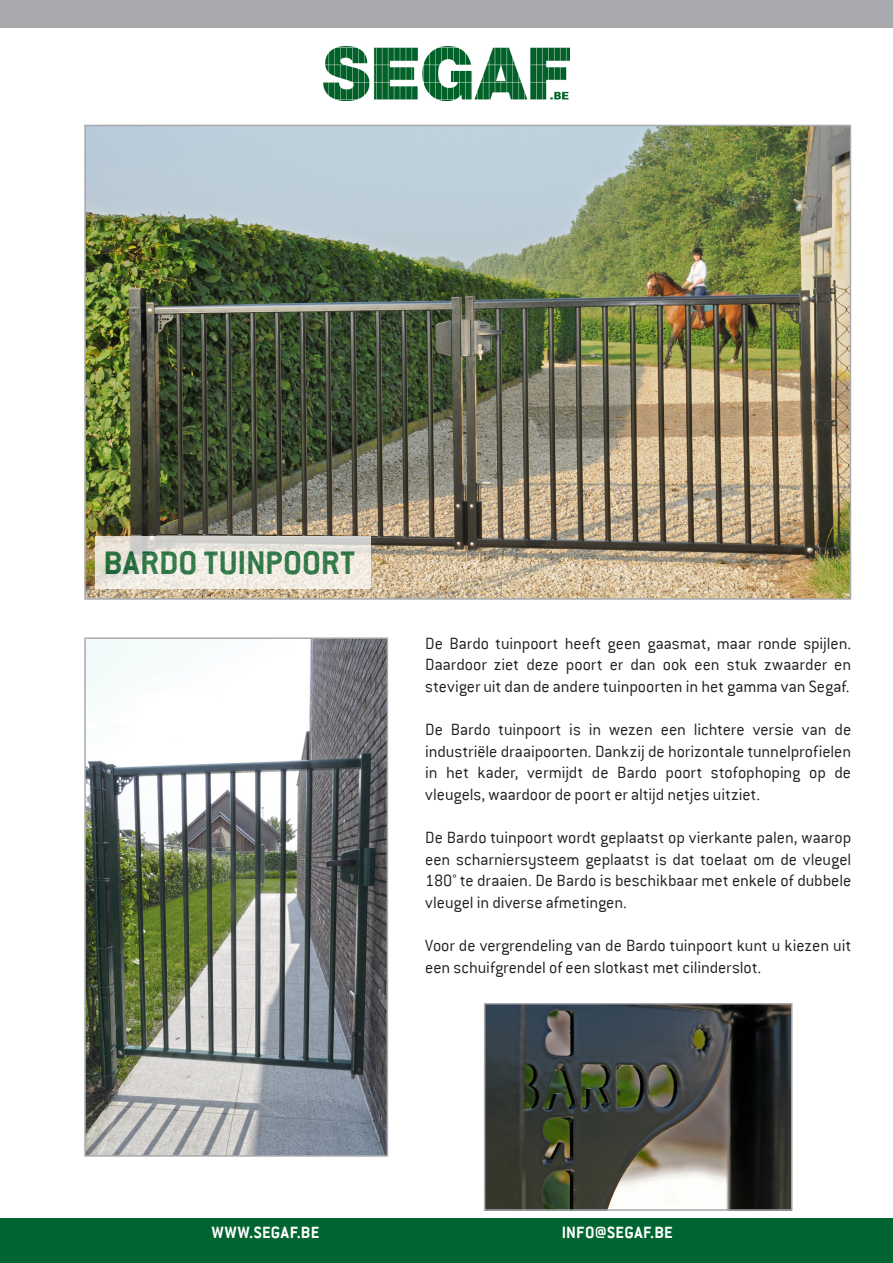
<style>
.page{position:relative;width:893px;height:1263px;background:#fff}
.page>*{position:absolute;margin:0;border:0;box-sizing:border-box;transform-origin:0 0}
.t1{font:700 36px "Conduit ITC";color:#006530}
.Tekst_voorkant{font:300 18px/21.6px "Conduit ITC";letter-spacing:-.005em;color:#231f20;text-align:justify}
.t2{font:700 18px "Conduit ITC";letter-spacing:.025em;color:#fff}
</style>
<div class="page">
<div style="left:0;top:1219px;width:893px;height:44px;background:#006530"></div>
<img style="left:323px;top:46px;width:247px;height:55px">
<div style="left:0;top:0;width:893px;height:28px;background:#a8a9ad"></div>
<img style="left:87px;top:128px;width:761px;height:469px">
<div style="left:84px;top:125px;width:767px;height:475px;border:2px solid #a8a9ad"></div>
<img style="left:87px;top:640px;width:298px;height:514px">
<div style="left:84px;top:637px;width:304px;height:520px;border:2px solid #a8a9ad"></div>
<img style="left:487px;top:1006px;width:302px;height:202px">
<div style="left:484px;top:1003px;width:308px;height:208px;border:2px solid #a8a9ad"></div>
<svg style="left:95px;top:536px;width:276px;height:53px;background:#eae5de"></svg>
<h1 class="t1" style="left:103px;top:541px;width:253px">BARDO TUINPOORT</h1>
<p class="Tekst_voorkant" style="left:425px;top:632px;width:427px">De Bardo tuinpoort heeft geen gaasmat, maar ronde spijlen.<br>Daardoor ziet deze poort er dan ook een stuk zwaarder en steviger uit dan de andere tuinpoorten in het gamma van Segaf.</p>
<p class="Tekst_voorkant" style="left:425px;top:719px;width:428px">De Bardo tuinpoort is in wezen een lichtere versie van de industriële draaipoorten. Dankzij de horizontale tunnelprofielen in het kader, vermijdt de Bardo poort stofophoping op de vleugels, waardoor de poort er altijd netjes uitziet.</p>
<p class="Tekst_voorkant" style="left:425px;top:827px;width:427px">De Bardo tuinpoort wordt geplaatst op vierkante palen, waarop een scharniersysteem geplaatst is dat toelaat om de vleugel 180° te draaien. De Bardo is beschikbaar met enkele of dubbele vleugel in diverse afmetingen.</p>
<p class="Tekst_voorkant" style="left:425px;top:935px;width:427px">Voor de vergrendeling van de Bardo tuinpoort kunt u kiezen uit een schuifgrendel of een slotkast met cilinderslot.</p>
<p class="t2" style="left:212px;top:1222px;width:109px">WWW.SEGAF.BE</p>
<p class="t2" style="left:562px;top:1222px;width:113px">INFO@SEGAF.BE</p>
</div>
